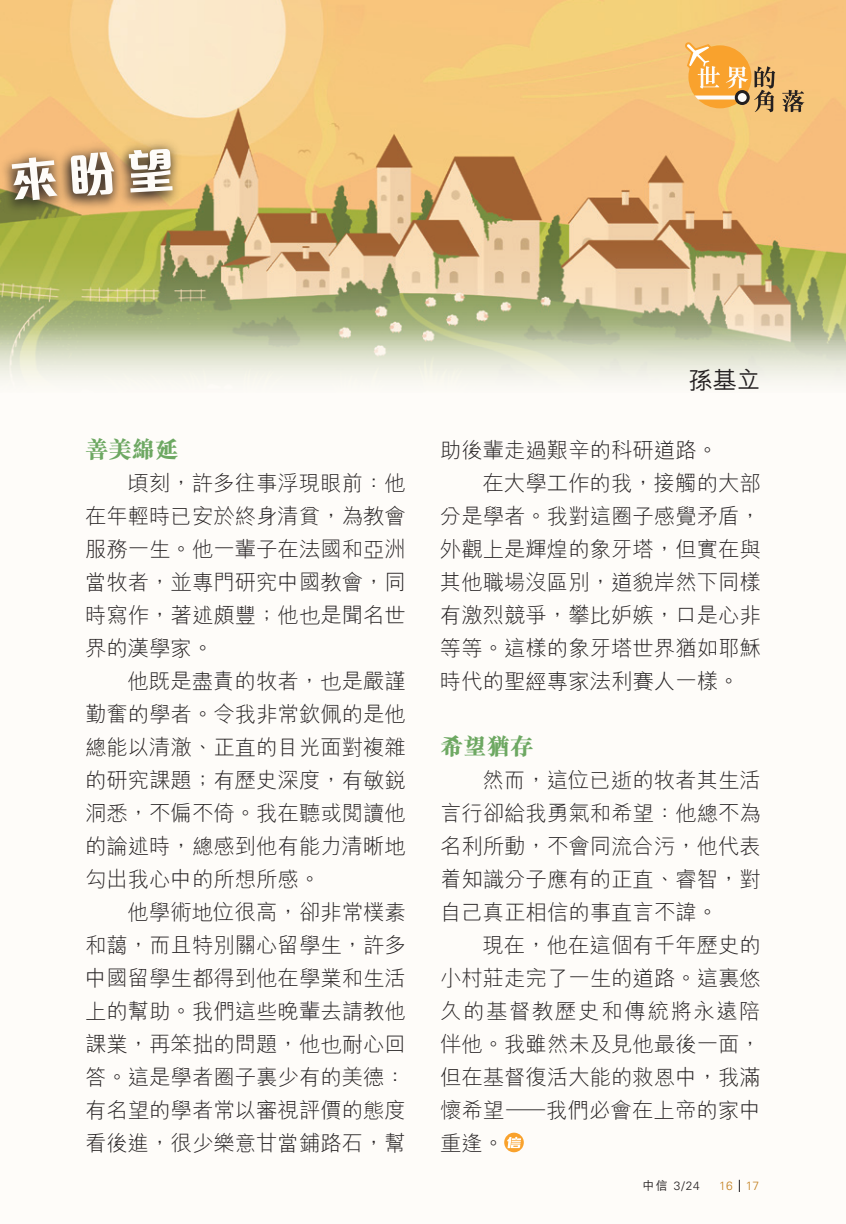
<style>
.page{position:relative;width:846px;height:1224px;background:#fefcf9}
.page>*{position:absolute;margin:0;border:0;box-sizing:border-box;transform-origin:0 0}
.t1{font:500 24px "M Hei HK";color:#231f20}
.t2{font:800 23.4px "M Sung HK";color:#6da862}
.t3{font:300 21.4px/33px "M Hei HK";color:#231f20;text-align:justify}
.t4{font:300 12px "Univers LT Std";color:#231f20}
.t5{font:300 12px "Univers LT Std";color:#c38020}
.s1{font-family:"M Hei HK";font-weight:500}
</style>
<div class="page">
<img style="left:0;top:0;width:846px;height:311px">
<svg style="left:0;top:311px;width:846px;height:69px;background:#cdd2b4"></svg>
<svg style="left:504px;top:1133px;width:20px;height:19px"></svg>
<svg style="left:507px;top:1137px;width:14px;height:11px"></svg>
<svg style="left:0;top:257px;width:180px;height:3px"></svg>
<div style="left:0;top:137px;width:185px;height:120px;background:#231f20;opacity:.5"></div>
<svg style="left:739px;top:1180px;width:1px;height:12px"></svg>
<div style="left:688px;top:45px;width:63px;height:63px;background:#f9a22d;border-radius:50%"></div>
<svg style="left:684px;top:40px;width:64px;height:49px"></svg>
<svg style="left:695px;top:96px;width:40px;height:4px"></svg>
<div style="left:736px;top:92px;width:12px;height:11px;background:#fefcf9;border-radius:50%"></div>
<div style="left:735px;top:90px;width:15px;height:15px;border:3px solid #231f20;border-radius:50%"></div>
<svg style="left:754px;top:66px;width:50px;height:46px;background:#c39c65"></svg>
<svg style="left:11px;top:155px;width:47px;height:47px;background:#876a4a"></svg>
<svg style="left:70px;top:151px;width:46px;height:45px;background:#775e44"></svg>
<svg style="left:128px;top:148px;width:45px;height:44px;background:#7a6545"></svg>
<p class="t2" style="left:85px;top:437px;width:95px">善美綿延</p>
<p class="t3" style="left:85px;top:466px;width:322px;text-indent:43px">頃刻，許多往事浮現眼前：他在年輕時已安於終身清貧，為教會服務一生。他一輩子在法國和亞洲當牧者，並專門研究中國教會，同時寫作，著述頗豐；他也是聞名世界的漢學家。</p>
<p class="t3" style="left:85px;top:664px;width:322px;text-indent:43px">他既是盡責的牧者，也是嚴謹勤奮的學者。令我非常欽佩的是他總能以清澈、正直的目光面對複雜的研究課題；有歷史深度，有敏銳洞悉，不偏不倚。我在聽或閱讀他的論述時，總感到他有能力清晰地勾出我心中的所想所感。</p>
<p class="t3" style="left:85px;top:895px;width:322px;text-indent:43px">他學術地位很高，卻非常樸素和藹，而且特別關心留學生，許多中國留學生都得到他在學業和生活上的幫助。我們這些晚輩去請教他課業，再笨拙的問題，他也耐心回答。這是學者圈子裏少有的美德：有名望的學者常以審視評價的態度看後進，很少樂意甘當鋪路石，幫</p>
<p class="t1" style="left:689px;top:363px;width:73px">孫基立</p>
<p class="t3" style="left:440px;top:433px;width:280px">助後輩走過艱辛的科研道路。</p>
<p class="t3" style="left:483px;top:466px;width:280px">在大學工作的我，接觸的大部</p>
<p class="t3" style="left:440px;top:499px;width:322px">分是學者。我對這圈子感覺矛盾，</p>
<p class="t3" style="left:440px;top:532px;width:322px">外觀上是輝煌的象牙塔，但實在與</p>
<p class="t3" style="left:440px;top:565px;width:322px">其他職場沒區別，道貌岸然下同樣</p>
<p class="t3" style="left:440px;top:598px;width:322px">有激烈競爭，攀比妒嫉，口是心非</p>
<p class="t3" style="left:440px;top:631px;width:322px">等等。這樣的象牙塔世界猶如耶穌</p>
<p class="t3" style="left:440px;top:664px;width:301px">時代的聖經專家法利賽人一樣。</p>
<p class="t2" style="left:440px;top:734px;width:95px">希望猶存</p>
<p class="t3" style="left:440px;top:763px;width:323px;text-indent:43px">然而，這位已逝的牧者其生活言行卻給我勇氣和希望：他總不為名利所動，不會同流合污，他代表着知識分子應有的正直、睿智，對自己真正相信的事直言不諱。</p>
<p class="t3" style="left:440px;top:928px;width:323px;text-indent:43px">現在，他在這個有千年歷史的小村莊走完了一生的道路。這裏悠久的基督教歷史和傳統將永遠陪伴他。我雖然未及見他最後一面，但在基督復活大能的救恩中，我滿懷希望—我們必會在上帝的家中重逢。</p>
<p class="t4" style="left:642px;top:1179px;width:59px"><span class="s1">中信</span> 3/24</p>
<p class="t5" style="left:719px;top:1179px;width:41px">16 17</p>
</div>
